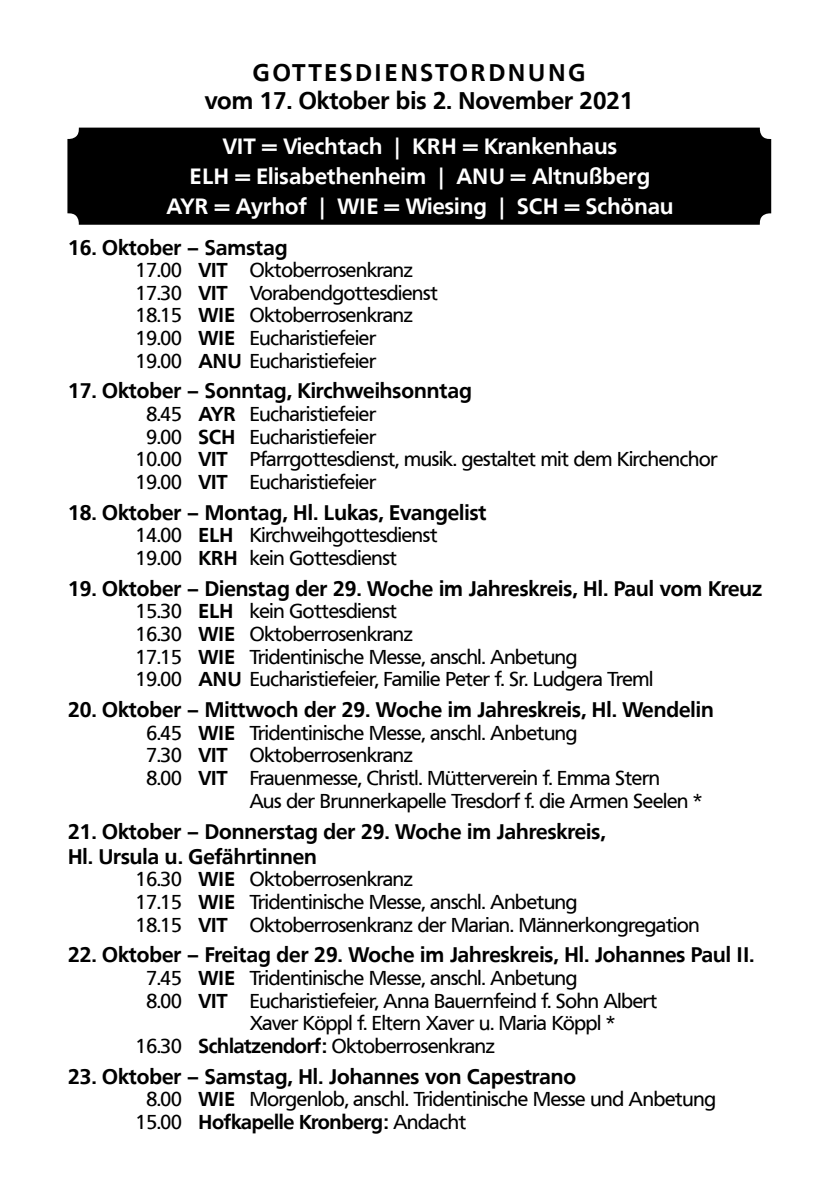
<style>
.page{position:relative;width:840px;height:1191px;background:#fff}
.page>*{position:absolute;margin:0;border:0;box-sizing:border-box;transform-origin:0 0}
.t1{font:700 24px/28px "Frutiger BSK";color:#000;text-align:center}
.t2{font:700 22px/30px "Frutiger BSK";letter-spacing:.01em;color:#fff;text-align:center}
.t3{font:700 21px/25.2px "Frutiger BSK";color:#000}
.t4{font:20px/22.6px "Frutiger BSK";letter-spacing:-.015em;color:#000}
.s1{font-weight:700}
</style>
<div class="page">
<div style="left:69px;top:130px;width:699px;height:93px;background:#000;border-radius:11px"></div>
<div style="left:67px;top:128px;width:703px;height:97px;border:4px solid #000;border-radius:11px"></div>
<p class="t1" style="left:205px;top:58px;width:430px">GOTTESDIENSTORDNUNG<br>vom 17. Oktober bis 2. November 2021</p>
<p class="t2" style="left:166px;top:131px;width:508px">VIT = Viechtach | KRH = Krankenhaus<br>ELH = Elisabethenheim | ANU = Altnußberg<br>AYR = Ayrhof | WIE = Wiesing | SCH = Schönau</p>
<p class="t3" style="left:68px;top:235px;width:221px">16. Oktober – Samstag</p>
<p class="t4" style="left:136px;top:259px;width:303px">17.00 <span class="s1">VIT</span> Oktoberrosenkranz<br>17.30 <span class="s1">VIT</span> Vorabendgottesdienst<br>18.15 <span class="s1">WIE</span> Oktoberrosenkranz<br>19.00 <span class="s1">WIE</span> Eucharistiefeier<br>19.00 <span class="s1">ANU</span> Eucharistiefeier</p>
<p class="t3" style="left:68px;top:378px;width:405px">17. Oktober – Sonntag, Kirchweihsonntag</p>
<p class="t4" style="left:146px;top:403px;width:231px">8.45 <span class="s1">AYR</span> Eucharistiefeier</p>
<p class="t4" style="left:146px;top:425px;width:231px">9.00 <span class="s1">SCH</span> Eucharistiefeier</p>
<p class="t4" style="left:136px;top:448px;width:583px">10.00 <span class="s1">VIT</span> Pfarrgottesdienst, musik. gestaltet mit dem Kirchenchor</p>
<p class="t4" style="left:136px;top:471px;width:241px">19.00 <span class="s1">VIT</span> Eucharistiefeier</p>
<p class="t3" style="left:68px;top:500px;width:419px">18. Oktober – Montag, Hl. Lukas, Evangelist</p>
<p class="t4" style="left:136px;top:524px;width:303px">14.00 <span class="s1">ELH</span> Kirchweihgottesdienst<br>19.00 <span class="s1">KRH</span> kein Gottesdienst</p>
<p class="t3" style="left:68px;top:576px;width:695px">19. Oktober – Dienstag der 29. Woche im Jahreskreis, Hl. Paul vom Kreuz</p>
<p class="t4" style="left:136px;top:600px;width:518px">15.30 <span class="s1">ELH</span> kein Gottesdienst<br>16.30 <span class="s1">WIE</span> Oktoberrosenkranz<br>17.15 <span class="s1">WIE</span> Tridentinische Messe, anschl. Anbetung<br>19.00 <span class="s1">ANU</span> Eucharistiefeier, Familie Peter f. Sr. Ludgera Treml</p>
<p class="t3" style="left:68px;top:697px;width:646px">20. Oktober – Mittwoch der 29. Woche im Jahreskreis, Hl. Wendelin</p>
<p class="t4" style="left:146px;top:721px;width:432px">6.45 <span class="s1">WIE</span> Tridentinische Messe, anschl. Anbetung</p>
<p class="t4" style="left:146px;top:744px;width:268px">7.30 <span class="s1">VIT</span> Oktoberrosenkranz</p>
<p class="t4" style="left:146px;top:767px;width:515px">8.00 <span class="s1">VIT</span> Frauenmesse, Christl. Mütterverein f. Emma Stern</p>
<p class="t4" style="left:249px;top:789px;width:454px">Aus der Brunnerkapelle Tresdorf f. die Armen Seelen *</p>
<p class="t3" style="left:68px;top:818px;width:538px">21. Oktober – Donnerstag der 29. Woche im Jahreskreis,<br>Hl. Ursula u. Gefährtinnen</p>
<p class="t4" style="left:136px;top:868px;width:565px">16.30 <span class="s1">WIE</span> Oktoberrosenkranz<br>17.15 <span class="s1">WIE</span> Tridentinische Messe, anschl. Anbetung<br>18.15 <span class="s1">VIT</span> Oktoberrosenkranz der Marian. Männerkongregation</p>
<p class="t3" style="left:68px;top:942px;width:687px">22. Oktober – Freitag der 29. Woche im Jahreskreis, Hl. Johannes Paul II.</p>
<p class="t4" style="left:146px;top:967px;width:432px">7.45 <span class="s1">WIE</span> Tridentinische Messe, anschl. Anbetung</p>
<p class="t4" style="left:146px;top:989px;width:512px">8.00 <span class="s1">VIT</span> Eucharistiefeier, Anna Bauernfeind f. Sohn Albert</p>
<p class="t4" style="left:249px;top:1012px;width:367px">Xaver Köppl f. Eltern Xaver u. Maria Köppl *</p>
<p class="t4" style="left:136px;top:1034px;width:360px">16.30 <span class="s1">Schlatzendorf:</span> Oktoberrosenkranz</p>
<p class="t3" style="left:68px;top:1063px;width:509px">23. Oktober – Samstag, Hl. Johannes von Capestrano</p>
<p class="t4" style="left:136px;top:1088px;width:581px;text-indent:11px">8.00 <span class="s1">WIE</span> Morgenlob, anschl. Tridentinische Messe und Anbetung<br>15.00 <span class="s1">Hofkapelle Kronberg:</span> Andacht</p>
</div>
